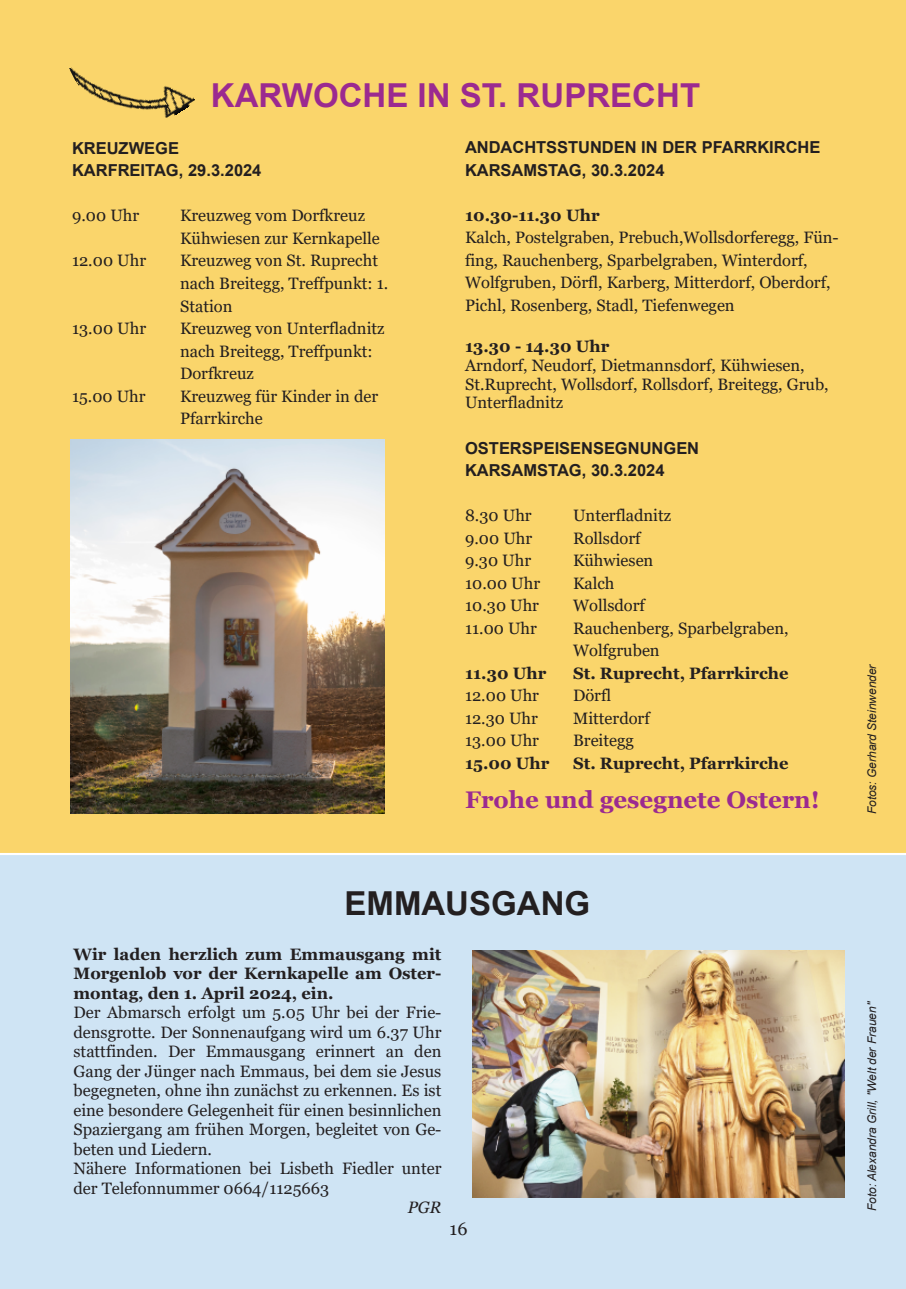
<style>
.page{position:relative;width:906px;height:1289px;background:#fff}
.page>*{position:absolute;margin:0;border:0;box-sizing:border-box;transform-origin:0 0}
.t1{font:700 33px "Arial";color:#9b2a90}
.t2{font:700 33px "Arial";color:#231f20}
.t3{font:700 24px "Georgia";color:#9b2a90}
.t4{font:18px "Georgia";color:#231f20}
.t5{font:16.5px/22.5px "Georgia";color:#231f20}
.t6{font:700 16.5px/19.5px "Georgia";color:#231f20;text-align:justify}
.t7{font:700 16.5px/22.5px "Arial";color:#231f20}
.t8{font:italic 16.5px "Georgia";color:#231f20}
.t9{font:italic 12px "Arial";letter-spacing:-.005em;color:#231f20}
</style>
<div class="page">
<div style="left:0;top:855px;width:906px;height:433px;background:#cfe4f4"></div>
<div style="left:0;top:0;width:906px;height:853px;background:#fad56b"></div>
<img style="left:70px;top:440px;width:314px;height:373px">
<img style="left:69px;top:22px;width:126px;height:127px">
<img style="left:473px;top:950px;width:371px;height:247px">
<h1 class="t1" style="left:211px;top:78px;width:491px">KARWOCHE IN ST. RUPRECHT</h1>
<p class="t7" style="left:465px;top:136px;width:357px">ANDACHTSSTUNDEN IN DER PFARRKIRCHE<br>KARSAMSTAG, 30.3.2024</p>
<p class="t6" style="left:465px;top:205px;width:136px">10.30-11.30 Uhr</p>
<p class="t5" style="left:465px;top:226px;width:375px">Kalch, Postelgraben, Prebuch,Wollsdorferegg, Fün&shy;fing, Rauchenberg, Sparbelgraben, Winterdorf, Wolfgruben, Dörfl, Karberg, Mitterdorf, Oberdorf, Pichl, Rosenberg, Stadl, Tiefenwegen</p>
<p class="t6" style="left:465px;top:337px;width:146px">13.30 - 14.30 Uhr</p>
<p class="t5" style="left:465px;top:356px;width:365px;line-height:18.8px">Arndorf, Neudorf, Dietmannsdorf, Kühwiesen,<br>St.Ruprecht, Wollsdorf, Rollsdorf, Breitegg, Grub,<br>Unterfladnitz</p>
<p class="t7" style="left:465px;top:436px;width:236px">OSTERSPEISENSEGNUNGEN<br>KARSAMSTAG, 30.3.2024</p>
<p class="t5" style="left:465px;top:504px;width:68px">8.30 Uhr</p>
<p class="t5" style="left:573px;top:504px;width:99px">Unterfladnitz</p>
<p class="t5" style="left:465px;top:526px;width:69px">9.00 Uhr</p>
<p class="t5" style="left:573px;top:526px;width:69px">Rollsdorf</p>
<p class="t5" style="left:465px;top:549px;width:67px">9.30 Uhr</p>
<p class="t5" style="left:573px;top:549px;width:82px">Kühwiesen</p>
<p class="t5" style="left:465px;top:571px;width:76px">10.00 Uhr</p>
<p class="t5" style="left:573px;top:571px;width:43px">Kalch</p>
<p class="t5" style="left:465px;top:594px;width:75px">10.30 Uhr</p>
<p class="t5" style="left:573px;top:594px;width:73px">Wollsdorf</p>
<p class="t5" style="left:465px;top:616px;width:73px">11.00 Uhr</p>
<p class="t5" style="left:573px;top:616px;width:217px">Rauchenberg, Sparbelgraben,<br>Wolfgruben</p>
<p class="t6" style="left:465px;top:663px;width:83px">11.30 Uhr</p>
<p class="t6" style="left:573px;top:663px;width:217px">St. Ruprecht, Pfarrkirche</p>
<p class="t5" style="left:465px;top:684px;width:75px">12.00 Uhr</p>
<p class="t5" style="left:573px;top:684px;width:40px">Dörfl</p>
<p class="t5" style="left:465px;top:706px;width:74px">12.30 Uhr</p>
<p class="t5" style="left:573px;top:706px;width:78px">Mitterdorf</p>
<p class="t5" style="left:465px;top:729px;width:75px">13.00 Uhr</p>
<p class="t5" style="left:573px;top:729px;width:62px">Breitegg</p>
<p class="t6" style="left:465px;top:753px;width:86px">15.00 Uhr</p>
<p class="t6" style="left:573px;top:753px;width:217px">St. Ruprecht, Pfarrkirche</p>
<h2 class="t3" style="left:465px;top:785px;width:356px">Frohe und gesegnete Ostern!</h2>
<p class="t7" style="left:72px;top:137px;width:191px">KREUZWEGE<br>KARFREITAG, 29.3.2024</p>
<p class="t5" style="left:72px;top:204px;width:69px">9.00 Uhr</p>
<p class="t5" style="left:180px;top:204px;width:201px">Kreuzweg vom Dorfkreuz<br>Kühwiesen zur Kernkapelle</p>
<p class="t5" style="left:72px;top:249px;width:75px">12.00 Uhr</p>
<p class="t5" style="left:180px;top:249px;width:209px">Kreuzweg von St. Ruprecht nach Breitegg, Treffpunkt: 1.<br>Station</p>
<p class="t5" style="left:72px;top:317px;width:75px">13.00 Uhr</p>
<p class="t5" style="left:180px;top:317px;width:206px">Kreuzweg von Unterfladnitz nach Breitegg, Treffpunkt:<br>Dorfkreuz</p>
<p class="t5" style="left:72px;top:384px;width:75px">15.00 Uhr</p>
<p class="t5" style="left:180px;top:384px;width:199px">Kreuzweg für Kinder in der<br>Pfarrkirche</p>
<p class="t9" style="left:865px;top:814px;width:152px;rotate:-90deg">Fotos: Gerhard Steinwender</p>
<h1 class="t2" style="left:344px;top:884px;width:247px">EMMAUSGANG</h1>
<p class="t6" style="left:73px;top:944px;width:369px">Wir laden herzlich zum Emmausgang mit Morgenlob vor der Kernkapelle am Oster&shy;montag, den 1. April 2024, ein.</p>
<p class="t5" style="left:73px;top:1002px;width:369px;line-height:19.5px">Der Abmarsch erfolgt um 5.05 Uhr bei der Frie&shy;densgrotte. Der Sonnenaufgang wird um 6.37 Uhr stattfinden. Der Emmausgang erinnert an den Gang der Jünger nach Emmaus, bei dem sie Jesus begegneten, ohne ihn zunächst zu erkennen. Es ist eine besondere Gelegenheit für einen besinnlichen Spaziergang am frühen Morgen, begleitet von Ge&shy;beten und Liedern.<br>Nähere Informationen bei Lisbeth Fiedler unter der Telefonnummer 0664/1125663</p>
<p class="t8" style="left:408px;top:1198px;width:35px">PGR</p>
<p class="t4" style="left:449px;top:1218px;width:19px">16</p>
<p class="t9" style="left:865px;top:1211px;width:211px;rotate:-90deg">Foto: Alexandra Grill, "Welt der Frauen"</p>
</div>
